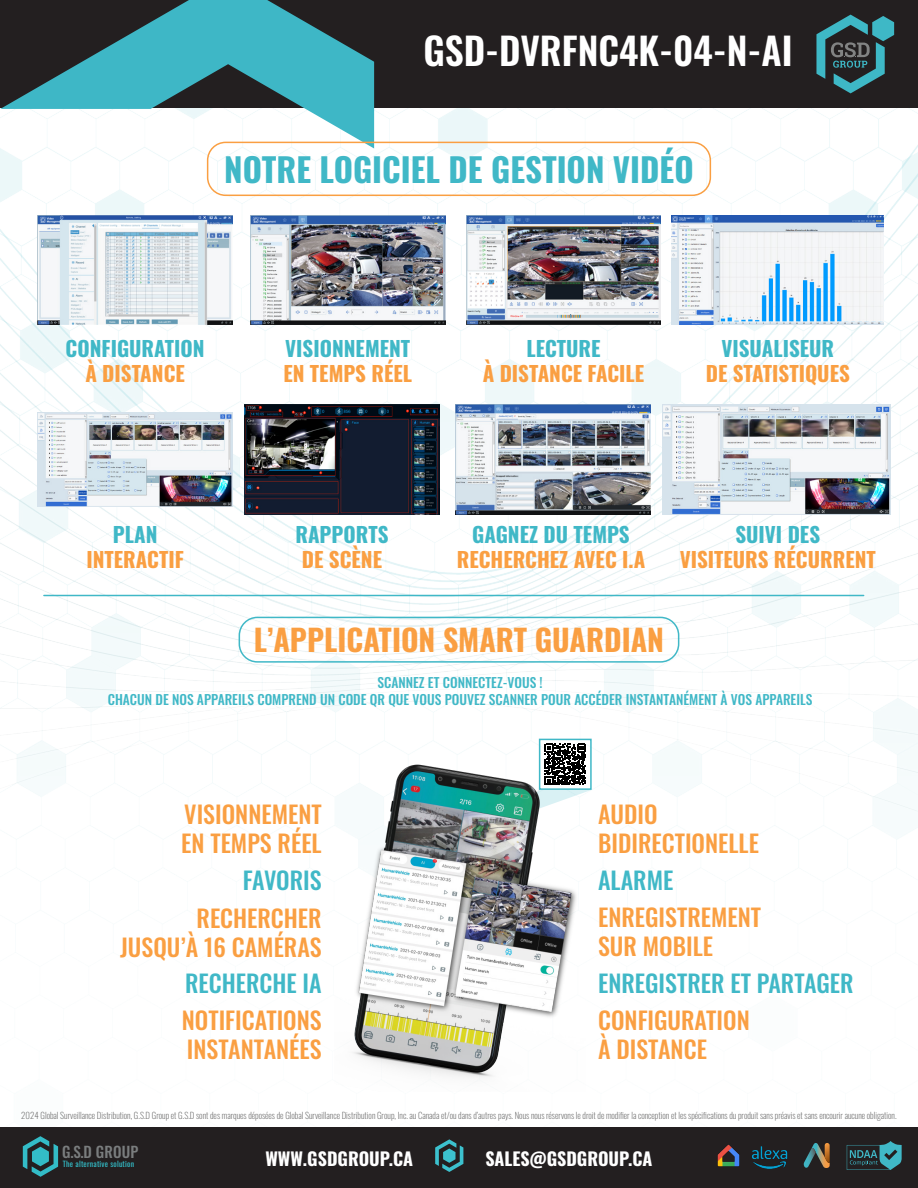
<style>
.page{position:relative;width:918px;height:1188px;background:#fff}
.page>*{position:absolute;margin:0;border:0;box-sizing:border-box;transform-origin:0 0}
.t1{font:600 37.5px "Oswald";color:#fff}
.t2{font:700 33px "Oswald";color:#40b8c7}
.t3{font:700 30px "Oswald";color:#fa9f42}
.APP_R{font:500 24px "Oswald";color:#fa9f42}
.APP_L{font:500 24px "Oswald";color:#fa9f42}
.APP_L-2{font:500 24px "Oswald";color:#40b8c7}
.APP_R-2{font:500 24px "Oswald";color:#40b8c7}
.t4{font:700 21px/25.2px "Oswald";color:#fa9f42;text-align:center}
.t5{font:700 21px "Oswald";color:#40b8c7}
.t6{font:700 18px "Oswald";color:#fff}
.t7{font:500 15.15px "Oswald";letter-spacing:.01em;color:#7a7d7e}
.t8{font:500 13.5px "Oswald";color:#40b8c7}
.t9{font:200 8.85px "Oswald";color:#5b5b5b}
.t10{font:7.8px "Oswald";letter-spacing:.03em;color:#33bcc7}
.s1{color:#40b8c7}
</style>
<div class="page">
<img style="left:0;top:108px;width:918px;height:760px">
<div style="left:0;top:0;width:918px;height:108px;background:#231f20"></div>
<svg style="left:0;top:0;width:374px;height:148px"></svg>
<img style="left:251px;top:215px;width:194px;height:109px">
<img style="left:455px;top:405px;width:195px;height:110px">
<img style="left:466px;top:215px;width:195px;height:110px">
<img style="left:663px;top:405px;width:227px;height:110px">
<img style="left:38px;top:413px;width:194px;height:94px">
<img style="left:38px;top:215px;width:194px;height:110px">
<img style="left:672px;top:215px;width:211px;height:109px">
<img style="left:245px;top:405px;width:195px;height:110px">
<svg style="left:585px;top:744px;width:7px;height:73px"></svg>
<img style="left:335px;top:733px;width:250px;height:347px">
<hr style="left:44px;top:595px;width:820px;height:1px;background:#40b8c7">
<div style="left:239px;top:617px;width:440px;height:46px;border:2px solid #40b8c7;border-radius:18px"></div>
<div style="left:207px;top:142px;width:504px;height:54px;border:2px solid #fa9f42;border-radius:18px"></div>
<div style="left:0;top:1127px;width:918px;height:61px;background:#231f20"></div>
<svg style="left:435px;top:1139px;width:28px;height:33px"></svg>
<svg style="left:804px;top:1143px;width:26px;height:25px"></svg>
<svg style="left:23px;top:1136px;width:35px;height:41px"></svg>
<img style="left:717px;top:1144px;width:19px;height:23px">
<img style="left:736px;top:1146px;width:52px;height:23px">
<svg style="left:847px;top:1141px;width:55px;height:29px"></svg>
<svg style="left:816px;top:15px;width:78px;height:78px"></svg>
<p class="t1" style="left:423px;top:31px;width:371px">GSD-DVRFNC4K-04-N-AI</p>
<p class="t2" style="left:224px;top:153px;width:471px">NOTRE LOGICIEL DE GESTION VIDÉO</p>
<p class="t5" style="left:66px;top:337px;width:140px">CONFIGURATION</p>
<p class="t4" style="left:85px;top:362px;width:101px">À DISTANCE</p>
<p class="t5" style="left:285px;top:337px;width:127px">VISIONNEMENT</p>
<p class="t4" style="left:283px;top:362px;width:130px">EN TEMPS RÉEL</p>
<p class="t5" style="left:526px;top:337px;width:76px">LECTURE</p>
<p class="t4" style="left:483px;top:362px;width:163px">À DISTANCE FACILE</p>
<p class="t5" style="left:721px;top:337px;width:114px">VISUALISEUR</p>
<p class="t4" style="left:706px;top:362px;width:146px">DE STATISTIQUES</p>
<p class="t5" style="left:113px;top:523px;width:46px">PLAN</p>
<p class="t4" style="left:86px;top:548px;width:99px">INTERACTIF</p>
<p class="t5" style="left:295px;top:523px;width:95px">RAPPORTS</p>
<p class="t4" style="left:302px;top:548px;width:82px">DE SCÈNE</p>
<p class="t4" style="left:457px;top:523px;width:190px"><span class="s1">GAGNEZ DU TEMPS<br></span>RECHERCHEZ AVEC I.A</p>
<p class="t5" style="left:735px;top:523px;width:86px">SUIVI DES</p>
<p class="t4" style="left:680px;top:548px;width:198px">VISITEURS RÉCURRENT</p>
<p class="t3" style="left:254px;top:624px;width:412px">L’APPLICATION SMART GUARDIAN</p>
<p class="t8" style="left:377px;top:676px;width:167px">SCANNEZ ET CONNECTEZ-VOUS !</p>
<p class="t8" style="left:108px;top:692px;width:706px">CHACUN DE NOS APPAREILS COMPREND UN CODE QR QUE VOUS POUVEZ SCANNER POUR ACCÉDER INSTANTANÉMENT À VOS APPAREILS</p>
<p class="APP_R" style="left:184px;top:802px;width:139px">VISIONNEMENT</p>
<p class="APP_R" style="left:181px;top:831px;width:142px">EN TEMPS RÉEL</p>
<p class="APP_R-2" style="left:243px;top:868px;width:80px">FAVORIS</p>
<p class="APP_R" style="left:197px;top:906px;width:127px">RECHERCHER</p>
<p class="APP_R" style="left:120px;top:935px;width:203px">JUSQU’À 16 CAMÉRAS</p>
<p class="APP_R-2" style="left:185px;top:971px;width:138px">RECHERCHE IA</p>
<p class="APP_R" style="left:182px;top:1008px;width:141px">NOTIFICATIONS</p>
<p class="APP_R" style="left:187px;top:1036px;width:136px">INSTANTANÉES</p>
<p class="APP_L" style="left:598px;top:802px;width:61px">AUDIO</p>
<p class="APP_L" style="left:598px;top:831px;width:162px">BIDIRECTIONELLE</p>
<p class="APP_L-2" style="left:598px;top:868px;width:77px">ALARME</p>
<p class="APP_L" style="left:598px;top:905px;width:165px">ENREGISTREMENT</p>
<p class="APP_L" style="left:598px;top:933px;width:116px">SUR MOBILE</p>
<p class="APP_L-2" style="left:598px;top:971px;width:257px">ENREGISTRER ET PARTAGER</p>
<p class="APP_L" style="left:598px;top:1008px;width:153px">CONFIGURATION</p>
<p class="APP_L" style="left:598px;top:1036px;width:110px">À DISTANCE</p>
<p class="t9" style="left:21px;top:1107px;width:877px">2024 Global Surveillance Distribution, G.S.D Group et G.S.D sont des marques déposées de Global Surveillance Distribution Group, Inc. au Canada et/ou dans d’autres pays. Nous nous réservons le droit de modifier la conception et les spécifications du produit sans préavis et sans encourir aucune obligation.</p>
<p class="t6" style="left:265px;top:1150px;width:149px">WWW.GSDGROUP.CA</p>
<p class="t6" style="left:485px;top:1150px;width:169px">SALES@GSDGROUP.CA</p>
<p class="t7" style="left:62px;top:1144px;width:78px">G.S.D GROUP</p>
<p class="t10" style="left:63px;top:1157px;width:73px">The alternative solution</p>
</div>
